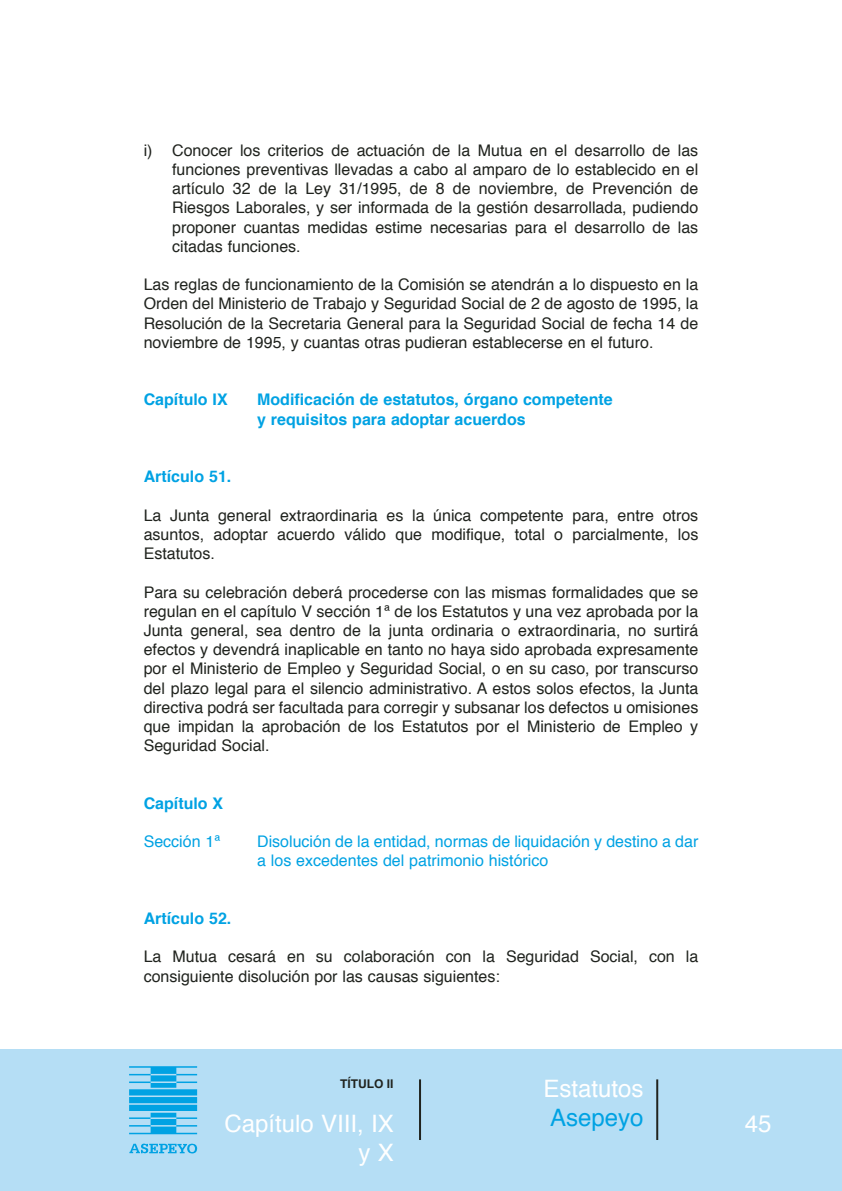
<style>
.page{position:relative;width:842px;height:1191px;background:#fff}
.page>*{position:absolute;margin:0;border:0;box-sizing:border-box;transform-origin:0 0}
.t1{font:24px "Helvetica";color:#fff}
.t2{font:24px "Helvetica";color:#00a2e3}
.t3{font:16px/19.2px "Helvetica";color:#20231e;text-align:justify}
.t4{font:700 16px/19.2px "Helvetica";color:#00a2e3}
.t5{font:16px/19.2px "Helvetica";color:#00a2e3}
.t6{font:700 12px "Helvetica";color:#20231e}
</style>
<div class="page">
<div style="left:0;top:1049px;width:842px;height:141px;background:#b5def5"></div>
<hr style="left:419px;top:1079px;width:2px;height:61px;background:#20231e">
<hr style="left:656px;top:1079px;width:2px;height:61px;background:#20231e">
<svg style="left:129px;top:1066px;width:68px;height:68px"></svg>
<svg style="left:129px;top:1143px;width:68px;height:10px"></svg>
<p class="t3" style="left:172px;top:142px;width:528px;text-indent:-28px">i) Conocer los criterios de actuación de la Mutua en el desarrollo de las funciones preventivas llevadas a cabo al amparo de lo establecido en el artículo 32 de la Ley 31/1995, de 8 de noviembre, de Prevención de Riesgos Laborales, y ser informada de la gestión desarrollada, pudiendo proponer cuantas medidas estime necesarias para el desarrollo de las citadas funciones.</p>
<p class="t3" style="left:144px;top:276px;width:556px">Las reglas de funcionamiento de la Comisión se atendrán a lo dispuesto en la Orden del Ministerio de Trabajo y Seguridad Social de 2 de agosto de 1995, la Resolución de la Secretaria General para la Seguridad Social de fecha 14 de noviembre de 1995, y cuantas otras pudieran establecerse en el futuro.</p>
<p class="t4" style="left:144px;top:391px;width:86px">Capítulo IX</p>
<p class="t4" style="left:257px;top:391px;width:357px">Modificación de estatutos, órgano competente y requisitos para adoptar acuerdos</p>
<p class="t4" style="left:144px;top:468px;width:89px">Artículo 51.</p>
<p class="t3" style="left:144px;top:507px;width:556px">La Junta general extraordinaria es la única competente para, entre otros asuntos, adoptar acuerdo válido que modifique, total o parcialmente, los Estatutos.</p>
<p class="t3" style="left:144px;top:583px;width:556px">Para su celebración deberá procederse con las mismas formalidades que se regulan en el capítulo V sección 1ª de los Estatutos y una vez aprobada por la Junta general, sea dentro de la junta ordinaria o extraordinaria, no surtirá efectos y devendrá inaplicable en tanto no haya sido aprobada expresamente por el Ministerio de Empleo y Seguridad Social, o en su caso, por transcurso del plazo legal para el silencio administrativo. A estos solos efectos, la Junta directiva podrá ser facultada para corregir y subsanar los defectos u omisiones que impidan la aprobación de los Estatutos por el Ministerio de Empleo y Seguridad Social.</p>
<p class="t4" style="left:144px;top:795px;width:81px">Capítulo X</p>
<p class="t5" style="left:144px;top:833px;width:78px">Sección 1ª</p>
<p class="t5" style="left:257px;top:833px;width:443px">Disolución de la entidad, normas de liquidación y destino a dar a los excedentes del patrimonio histórico</p>
<p class="t4" style="left:144px;top:910px;width:89px">Artículo 52.</p>
<p class="t3" style="left:144px;top:948px;width:556px">La Mutua cesará en su colaboración con la Seguridad Social, con la consiguiente disolución por las causas siguientes:</p>
<p class="t6" style="left:340px;top:1079px;width:55px">TÍTULO II</p>
<h1 class="t1" style="left:543px;top:1079px;width:102px">Estatutos</h1>
<h1 class="t2" style="left:550px;top:1107px;width:95px">Asepeyo</h1>
<h1 class="t1" style="left:224px;top:1114px;width:171px">Capítulo VIII, IX</h1>
<h1 class="t1" style="left:745px;top:1114px;width:28px">45</h1>
<h1 class="t1" style="left:359px;top:1142px;width:37px">y X</h1>
</div>
